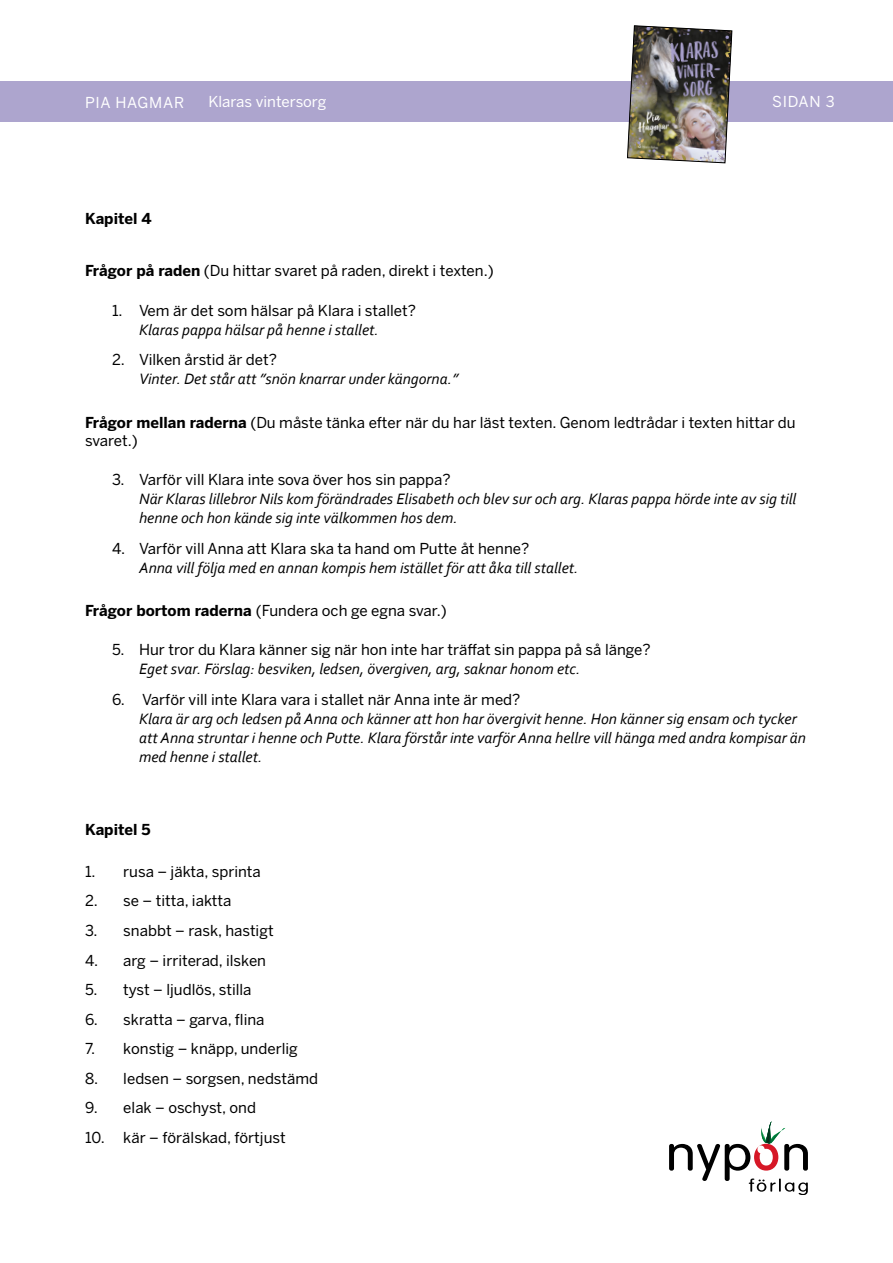
<style>
.page{position:relative;width:893px;height:1263px;background:#fff}
.page>*{position:absolute;margin:0;border:0;box-sizing:border-box;transform-origin:0 0}
.t1{font:italic 15.75px/18.9px "Corbel";color:#000}
.t2{font:15px/18px "Benton Sans";color:#000}
.t3{font:15px "Benton Sans";color:#fff}
.t4{font:700 15px "Benton Sans";color:#000}
.t5{font:15px "Benton Sans";letter-spacing:.05em;color:#fff}
.s1{font-weight:700}
</style>
<div class="page">
<div style="left:0;top:81px;width:893px;height:40px;background:#ada5ce"></div>
<svg style="left:669px;top:1121px;width:139px;height:74px"></svg>
<img style="left:627px;top:25px;width:105px;height:138px">
<p class="t5" style="left:85px;top:94px;width:101px">PIA HAGMAR</p>
<p class="t3" style="left:208px;top:93px;width:119px">Klaras vintersorg</p>
<p class="t3" style="left:772px;top:93px;width:64px">SIDAN 3</p>
<p class="t4" style="left:85px;top:210px;width:68px">Kapitel 4</p>
<p class="t2" style="left:85px;top:262px;width:410px"><span class="s1">Frågor på raden</span> (Du hittar svaret på raden, direkt i texten.)</p>
<p class="t2" style="left:112px;top:302px;width:306px">1. Vem är det som hälsar på Klara i stallet?</p>
<p class="t1" style="left:139px;top:320px;width:241px">Klaras pappa hälsar på henne i stallet.</p>
<p class="t2" style="left:112px;top:351px;width:167px">2. Vilken årstid är det?</p>
<p class="t1" style="left:139px;top:369px;width:321px">Vinter. Det står att ”snön knarrar under kängorna.”</p>
<p class="t2" style="left:85px;top:414px;width:712px"><span class="s1">Frågor mellan raderna</span> (Du måste tänka efter när du har läst texten. Genom ledtrådar i texten hittar du svaret.)</p>
<p class="t2" style="left:112px;top:471px;width:340px">3. Varför vill Klara inte sova över hos sin pappa?</p>
<p class="t1" style="left:139px;top:489px;width:659px">När Klaras lillebror Nils kom förändrades Elisabeth och blev sur och arg. Klaras pappa hörde inte av sig till henne och hon kände sig inte välkommen hos dem.</p>
<p class="t2" style="left:112px;top:539px;width:419px">4. Varför vill Anna att Klara ska ta hand om Putte åt henne?</p>
<p class="t1" style="left:139px;top:557px;width:441px">Anna vill följa med en annan kompis hem istället för att åka till stallet.</p>
<p class="t2" style="left:85px;top:602px;width:363px"><span class="s1">Frågor bortom raderna</span> (Fundera och ge egna svar.)</p>
<p class="t2" style="left:112px;top:641px;width:540px">5. Hur tror du Klara känner sig när hon inte har träffat sin pappa på så länge?</p>
<p class="t1" style="left:139px;top:659px;width:443px">Eget svar. Förslag: besviken, ledsen, övergiven, arg, saknar honom etc.</p>
<p class="t2" style="left:112px;top:691px;width:410px">6. Varför vill inte Klara vara i stallet när Anna inte är med?</p>
<p class="t1" style="left:139px;top:709px;width:668px">Klara är arg och ledsen på Anna och känner att hon har övergivit henne. Hon känner sig ensam och tycker att Anna struntar i henne och Putte. Klara förstår inte varför Anna hellre vill hänga med andra kompisar än med henne i stallet.</p>
<p class="t4" style="left:85px;top:820px;width:67px">Kapitel 5</p>
<p class="t2" style="left:85px;top:863px;width:177px">1. rusa – jäkta, sprinta</p>
<p class="t2" style="left:85px;top:892px;width:148px">2. se – titta, iaktta</p>
<p class="t2" style="left:85px;top:922px;width:190px">3. snabbt – rask, hastigt</p>
<p class="t2" style="left:85px;top:951px;width:183px">4. arg – irriterad, ilsken</p>
<p class="t2" style="left:85px;top:981px;width:168px">5. tyst – ljudlös, stilla</p>
<p class="t2" style="left:85px;top:1010px;width:181px">6. skratta – garva, flina</p>
<p class="t2" style="left:85px;top:1040px;width:214px">7. konstig – knäpp, underlig</p>
<p class="t2" style="left:85px;top:1069px;width:235px">8. ledsen – sorgsen, nedstämd</p>
<p class="t2" style="left:85px;top:1099px;width:172px">9. elak – oschyst, ond</p>
<p class="t2" style="left:85px;top:1128px;width:202px">10. kär – förälskad, förtjust</p>
</div>
